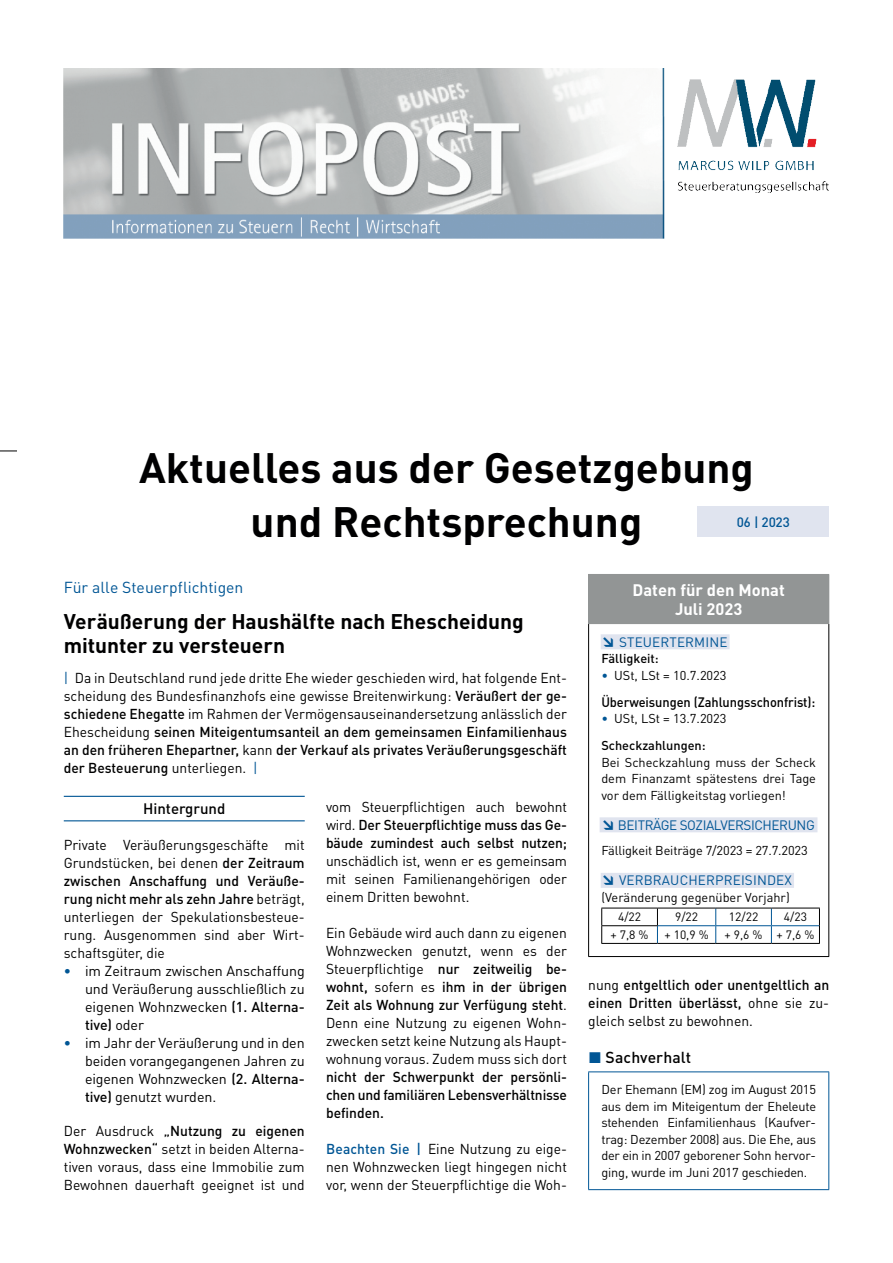
<style>
.page{position:relative;width:893px;height:1263px;background:#fff}
.page>*{position:absolute;margin:0;border:0;box-sizing:border-box;transform-origin:0 0}
.t1{font:700 42px/54px "DIN Pro";color:#000001;text-align:center}
.t2{font:700 21px/24px "DIN Pro";letter-spacing:-.005em;color:#000001}
.t3{font:700 16.5px/19.5px "DIN Pro";color:#fff;text-align:center}
.t4{font:15.75px "DIN Pro";color:#015695}
.t5{font:500 15.75px "DIN Pro";letter-spacing:.005em;color:#000001}
.t6{font:500 15px "DIN Pro";color:#000001}
.t7{font:14.25px/18px "DIN Pro";color:#000001;text-align:justify}
.t8{font:500 14.25px/18px "DIN Pro";letter-spacing:-.01em;color:#000001;text-align:justify}
.t9{font:13.5px "DIN Pro";letter-spacing:.01em;color:#015695}
.t10{font:500 13.5px "DIN Pro";letter-spacing:-.005em;color:#000001;scale:.95 1}
.t11{font:13.5px "DIN Pro";letter-spacing:-.03em;color:#015695}
.t12{font:500 13.5px "DIN Pro";color:#015695}
.t13{font:12.75px/16.5px "DIN Pro";letter-spacing:-.01em;color:#000001;text-align:justify}
.t14{font:500 12.75px "DIN Pro";color:#000001}
.t15{font:12px "DIN Pro";color:#000001}
.s1{color:#015695}
.s2{font-weight:500}
.s3{font-weight:500;color:#015695}
.s4{font-weight:400}
.s5{font-weight:900}
</style>
<div class="page">
<svg style="left:0;top:451px;width:17px;height:1px"></svg>
<div style="left:697px;top:506px;width:132px;height:31px;background:#e0e4ef"></div>
<hr style="left:64px;top:796px;width:241px;height:1px;background:#015695">
<hr style="left:64px;top:820px;width:241px;height:1px;background:#015695">
<hr style="left:588px;top:1071px;width:241px;height:1px;background:#015695">
<hr style="left:588px;top:1072px;width:1px;height:117px;background:#015695">
<hr style="left:828px;top:1072px;width:1px;height:117px;background:#015695">
<hr style="left:588px;top:1189px;width:241px;height:1px;background:#015695">
<div style="left:589px;top:574px;width:240px;height:50px;background:#929595"></div>
<hr style="left:588px;top:624px;width:1px;height:332px;background:#000001">
<hr style="left:828px;top:624px;width:1px;height:332px;background:#000001">
<hr style="left:588px;top:956px;width:241px;height:1px;background:#000001">
<hr style="left:588px;top:574px;width:241px;height:1px;background:#929595">
<hr style="left:588px;top:575px;width:1px;height:48px;background:#929595">
<hr style="left:588px;top:623px;width:241px;height:1px;background:#929595">
<div style="left:601px;top:634px;width:129px;height:15px;background:#e0e4ef"></div>
<div style="left:600px;top:817px;width:217px;height:15px;background:#e0e4ef"></div>
<div style="left:601px;top:873px;width:193px;height:15px;background:#e0e4ef"></div>
<hr style="left:601px;top:943px;width:56px;height:1px;background:#000001">
<hr style="left:657px;top:943px;width:59px;height:1px;background:#000001">
<hr style="left:716px;top:943px;width:55px;height:1px;background:#000001">
<hr style="left:771px;top:943px;width:49px;height:1px;background:#000001">
<svg style="left:601px;top:908px;width:219px;height:35px"></svg>
<hr style="left:601px;top:925px;width:57px;height:1px;background:#000001">
<img style="left:64px;top:68px;width:601px;height:171px">
<img style="left:678px;top:80px;width:151px;height:113px">
<h1 class="t1" style="left:139px;top:439px;width:616px">Aktuelles aus der Gesetzgebung und Rechtsprechung</h1>
<p class="t12" style="left:737px;top:513px;width:55px">06 | 2023</p>
<p class="t4" style="left:64px;top:577px;width:181px">Für alle Steuerpflichtigen</p>
<h2 class="t2" style="left:64px;top:609px;width:461px">Veräußerung der Haushälfte nach Ehescheidung mitunter zu versteuern</h2>
<p class="t7" style="left:64px;top:669px;width:505px"><span class="s1">|</span> Da in Deutschland rund jede dritte Ehe wieder geschieden wird, hat folgende Ent&shy;scheidung des Bundesfinanzhofs eine gewisse Breitenwirkung: <span class="s2">Veräußert der ge&shy;schiedene Ehegatte</span> im Rahmen der Vermögensauseinandersetzung anlässlich der Ehescheidung <span class="s2">seinen Miteigentumsanteil an dem gemeinsamen Einfamilienhaus an den früheren Ehepartner,</span> kann <span class="s2">der Verkauf als privates Veräußerungsgeschäft der Besteuerung</span> unterliegen. <span class="s1">|</span></p>
<p class="t6" style="left:143px;top:798px;width:84px">Hintergrund</p>
<p class="t7" style="left:64px;top:835px;width:242px">Private Veräußerungsgeschäfte mit Grundstücken, bei denen <span class="s2">der Zeitraum zwischen Anschaffung und Veräuße&shy;rung nicht mehr als zehn Jahre</span> beträgt, unterliegen der Spekulationsbesteue&shy;rung. Ausgenommen sind aber Wirt&shy;schaftsgüter, die</p>
<p class="t7" style="left:85px;top:961px;width:221px;text-indent:-21px"><span class="s3">•</span> im Zeitraum zwischen Anschaffung und Veräußerung ausschließlich zu eigenen Wohnzwecken <span class="s2">(1. Alterna&shy;tive)</span> oder</p>
<p class="t7" style="left:85px;top:1033px;width:221px;text-indent:-21px"><span class="s3">•</span> im Jahr der Veräußerung und in den beiden vorangegangenen Jahren zu eigenen Wohnzwecken <span class="s2">(2. Alterna&shy;tive)</span> genutzt wurden.</p>
<p class="t7" style="left:64px;top:1122px;width:242px">Der Ausdruck <span class="s2">„Nutzung zu eigenen Wohnzwecken“</span> setzt in beiden Alterna&shy;tiven voraus, dass eine Immobilie zum Bewohnen dauerhaft geeignet ist und</p>
<p class="t8" style="left:326px;top:797px;width:242px"><span class="s4">vom Steuerpflichtigen auch bewohnt wird.</span> Der Steuerpflichtige muss das Ge&shy;bäude zumindest auch selbst nutzen;</p>
<p class="t7" style="left:326px;top:851px;width:242px">unschädlich ist, wenn er es gemeinsam mit seinen Familienangehörigen oder einem Dritten bewohnt.</p>
<p class="t7" style="left:326px;top:923px;width:242px">Ein Gebäude wird auch dann zu eigenen Wohnzwecken genutzt, wenn es der Steuerpflichtige <span class="s2">nur zeitweilig be&shy;wohnt,</span> sofern es <span class="s2">ihm in der übrigen Zeit als Wohnung zur Verfügung steht</span>.<br>Denn eine Nutzung zu eigenen Wohn&shy;zwecken setzt keine Nutzung als Haupt&shy;wohnung voraus. Zudem muss sich dort</p>
<p class="t8" style="left:326px;top:1067px;width:242px">nicht der Schwerpunkt der persönli&shy;chen und familiären Lebensverhältnisse befinden.</p>
<p class="t7" style="left:326px;top:1139px;width:242px"><span class="s3">Beachten Sie |</span> Eine Nutzung zu eige&shy;nen Wohnzwecken liegt hingegen nicht vor, wenn der Steuerpflichtige die Woh-</p>
<p class="t3" style="left:633px;top:579px;width:154px">Daten für den Monat<br>Juli 2023</p>
<p class="t9" style="left:601px;top:633px;width:128px"><span class="s5">↘</span> STEUERTERMINE</p>
<p class="t14" style="left:601px;top:650px;width:59px">Fälligkeit:</p>
<p class="t13" style="left:601px;top:666px;width:127px"><span class="s1">•</span> USt, LSt = 10.7.2023</p>
<p class="t10" style="left:601px;top:693px;width:227px">Überweisungen (Zahlungsschonfrist):</p>
<p class="t13" style="left:601px;top:704px;width:127px;line-height:27px"><span class="s1">•</span> USt, LSt = 13.7.2023<br><span class="s2">Scheckzahlungen:</span></p>
<p class="t13" style="left:601px;top:753px;width:216px">Bei Scheckzahlung muss der Scheck dem Finanzamt spätestens drei Tage vor dem Fälligkeitstag vorliegen!</p>
<p class="t11" style="left:601px;top:816px;width:215px"><span class="s5">↘</span> BEITRÄGE SOZIALVERSICHERUNG</p>
<p class="t13" style="left:601px;top:842px;width:208px">Fälligkeit Beiträge 7/2023 = 27.7.2023</p>
<p class="t9" style="left:601px;top:871px;width:192px"><span class="s5">↘</span> VERBRAUCHERPREISINDEX</p>
<p class="t13" style="left:601px;top:888px;width:190px">(Veränderung gegenüber Vorjahr)</p>
<p class="t15" style="left:618px;top:909px;width:25px">4/22</p>
<p class="t15" style="left:675px;top:909px;width:25px">9/22</p>
<p class="t15" style="left:729px;top:909px;width:31px">12/22</p>
<p class="t15" style="left:784px;top:909px;width:25px">4/23</p>
<p class="t15" style="left:611px;top:927px;width:39px">+ 7,8 %</p>
<p class="t15" style="left:664px;top:927px;width:46px">+ 10,9 %</p>
<p class="t15" style="left:725px;top:927px;width:91px">+ 9,6 % + 7,6 %</p>
<p class="t8" style="left:588px;top:976px;width:242px"><span class="s4">nung</span> entgeltlich oder unentgeltlich an einen Dritten überlässt, <span class="s4">ohne sie zu&shy;gleich selbst zu bewohnen.</span></p>
<p class="t5" style="left:589px;top:1047px;width:104px"><span class="s1">◼</span> Sachverhalt</p>
<p class="t13" style="left:601px;top:1081px;width:216px">Der Ehemann (EM) zog im August 2015 aus dem im Miteigentum der Eheleute stehenden Einfamilienhaus (Kaufver&shy;trag: Dezember 2008) aus. Die Ehe, aus der ein in 2007 geborener Sohn hervor&shy;ging, wurde im Juni 2017 geschieden.</p>
</div>
